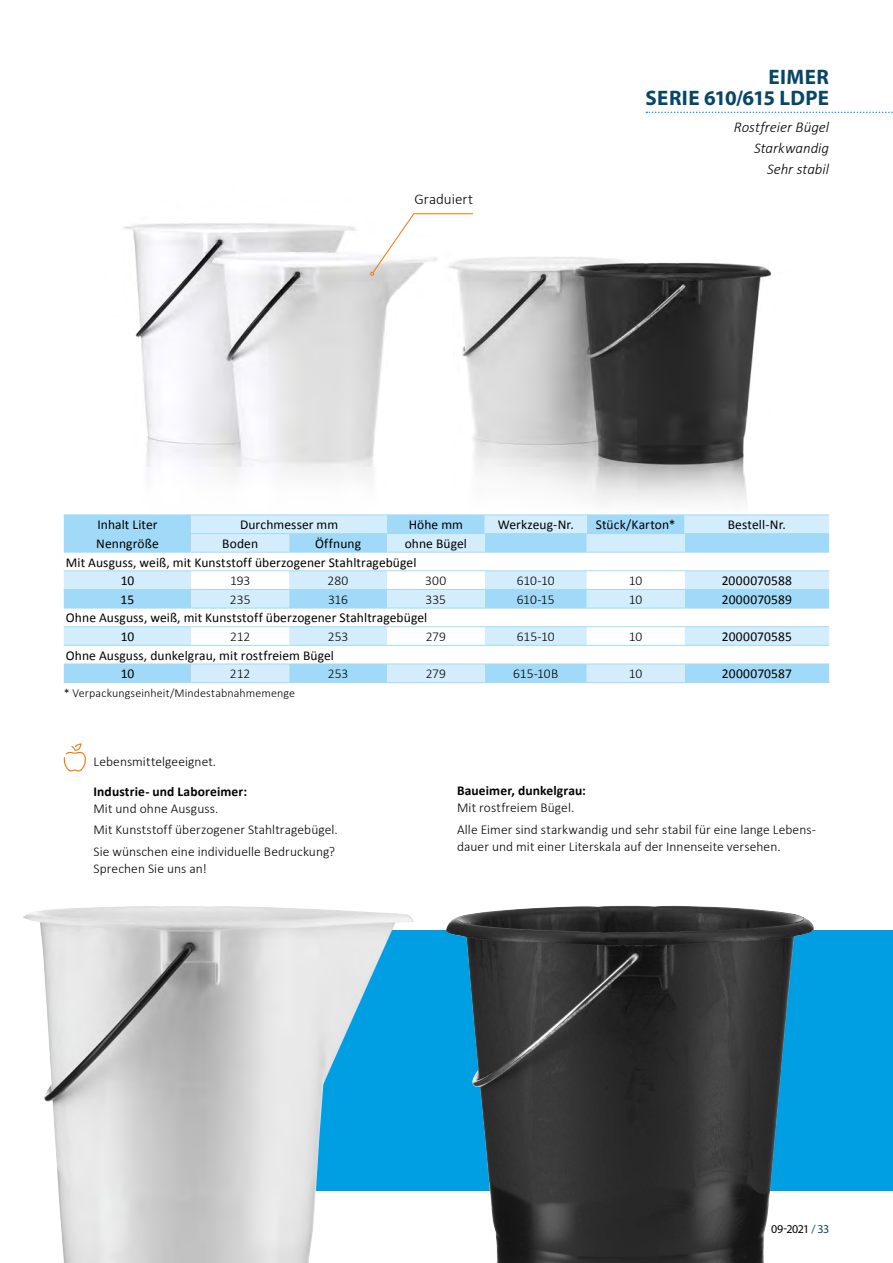
<style>
.page{position:relative;width:893px;height:1263px;background:#fff}
.page>*{position:absolute;margin:0;border:0;box-sizing:border-box;transform-origin:0 0}
.t1{font:700 21px/21px "Myriad Pro";letter-spacing:.02em;color:#084667;text-align:right}
.t2{font:italic 300 15px/21px "Calibri";color:#000;text-align:right}
.t3{font:300 15px "Calibri";color:#000}
.t4{font:300 13.5px/21.5px "Calibri";letter-spacing:.005em;color:#000}
.t5{font:13.5px/18.6px "Calibri";letter-spacing:.005em;color:#000}
.t6{font:700 13.5px "Calibri";letter-spacing:.01em;color:#000}
.t7{font:300 12px "Calibri";letter-spacing:.01em;color:#000}
.t8{font:12px "Myriad Pro";letter-spacing:-.04em;color:#000}
.s1{color:#084667}
</style>
<div class="page">
<div style="left:64px;top:930px;width:829px;height:261px;background:#009fe3"></div>
<img style="left:123px;top:111px;width:679px;height:392px">
<img style="left:23px;top:906px;width:391px;height:357px">
<img style="left:446px;top:905px;width:368px;height:358px">
<svg style="left:646px;top:112px;width:247px;height:1px"></svg>
<svg style="left:63px;top:743px;width:23px;height:29px"></svg>
<svg style="left:64px;top:515px;width:765px;height:167px;background:#b7e2f9"></svg>
<svg style="left:64px;top:553px;width:765px;height:111px"></svg>
<hr style="left:64px;top:514px;width:127px;height:1px;background:#a1daf8">
<hr style="left:191px;top:514px;width:98px;height:1px;background:#a1daf8">
<hr style="left:289px;top:514px;width:98px;height:1px;background:#a1daf8">
<hr style="left:387px;top:514px;width:98px;height:1px;background:#a1daf8">
<hr style="left:485px;top:514px;width:102px;height:1px;background:#a1daf8">
<hr style="left:587px;top:514px;width:98px;height:1px;background:#a1daf8">
<hr style="left:685px;top:514px;width:144px;height:1px;background:#a1daf8">
<hr style="left:64px;top:533px;width:127px;height:1px;background:#a1daf8">
<hr style="left:64px;top:552px;width:127px;height:1px;background:#a1daf8">
<hr style="left:64px;top:570px;width:127px;height:1px;background:#a1daf8">
<hr style="left:191px;top:533px;width:98px;height:1px;background:#a1daf8">
<hr style="left:387px;top:533px;width:98px;height:1px;background:#a1daf8">
<hr style="left:485px;top:533px;width:102px;height:1px;background:#a1daf8">
<hr style="left:587px;top:533px;width:98px;height:1px;background:#a1daf8">
<hr style="left:685px;top:533px;width:144px;height:1px;background:#a1daf8">
<hr style="left:64px;top:589px;width:127px;height:1px;background:#a1daf8">
<hr style="left:191px;top:589px;width:98px;height:1px;background:#a1daf8">
<hr style="left:289px;top:589px;width:98px;height:1px;background:#a1daf8">
<hr style="left:387px;top:589px;width:98px;height:1px;background:#a1daf8">
<hr style="left:485px;top:589px;width:102px;height:1px;background:#a1daf8">
<hr style="left:587px;top:589px;width:98px;height:1px;background:#a1daf8">
<hr style="left:685px;top:589px;width:144px;height:1px;background:#a1daf8">
<hr style="left:64px;top:608px;width:127px;height:1px;background:#a1daf8">
<hr style="left:64px;top:626px;width:127px;height:1px;background:#a1daf8">
<hr style="left:64px;top:645px;width:127px;height:1px;background:#a1daf8">
<hr style="left:64px;top:664px;width:127px;height:1px;background:#a1daf8">
<hr style="left:64px;top:682px;width:127px;height:1px;background:#a1daf8">
<hr style="left:191px;top:682px;width:98px;height:1px;background:#a1daf8">
<hr style="left:289px;top:682px;width:98px;height:1px;background:#a1daf8">
<hr style="left:387px;top:682px;width:98px;height:1px;background:#a1daf8">
<hr style="left:485px;top:682px;width:102px;height:1px;background:#a1daf8">
<hr style="left:587px;top:682px;width:98px;height:1px;background:#a1daf8">
<hr style="left:685px;top:682px;width:144px;height:1px;background:#a1daf8">
<hr style="left:289px;top:533px;width:98px;height:1px;background:#a1daf8">
<hr style="left:191px;top:552px;width:98px;height:1px;background:#a1daf8">
<hr style="left:191px;top:570px;width:98px;height:1px;background:#a1daf8">
<hr style="left:289px;top:552px;width:98px;height:1px;background:#a1daf8">
<hr style="left:289px;top:570px;width:98px;height:1px;background:#a1daf8">
<hr style="left:387px;top:552px;width:98px;height:1px;background:#a1daf8">
<hr style="left:387px;top:570px;width:98px;height:1px;background:#a1daf8">
<hr style="left:485px;top:552px;width:102px;height:1px;background:#a1daf8">
<hr style="left:485px;top:570px;width:102px;height:1px;background:#a1daf8">
<hr style="left:587px;top:552px;width:98px;height:1px;background:#a1daf8">
<hr style="left:587px;top:570px;width:98px;height:1px;background:#a1daf8">
<hr style="left:685px;top:552px;width:144px;height:1px;background:#a1daf8">
<hr style="left:685px;top:570px;width:144px;height:1px;background:#a1daf8">
<hr style="left:191px;top:608px;width:98px;height:1px;background:#a1daf8">
<hr style="left:191px;top:626px;width:98px;height:1px;background:#a1daf8">
<hr style="left:289px;top:608px;width:98px;height:1px;background:#a1daf8">
<hr style="left:289px;top:626px;width:98px;height:1px;background:#a1daf8">
<hr style="left:387px;top:608px;width:98px;height:1px;background:#a1daf8">
<hr style="left:387px;top:626px;width:98px;height:1px;background:#a1daf8">
<hr style="left:485px;top:608px;width:102px;height:1px;background:#a1daf8">
<hr style="left:485px;top:626px;width:102px;height:1px;background:#a1daf8">
<hr style="left:587px;top:608px;width:98px;height:1px;background:#a1daf8">
<hr style="left:587px;top:626px;width:98px;height:1px;background:#a1daf8">
<hr style="left:685px;top:608px;width:144px;height:1px;background:#a1daf8">
<hr style="left:685px;top:626px;width:144px;height:1px;background:#a1daf8">
<hr style="left:191px;top:645px;width:98px;height:1px;background:#a1daf8">
<hr style="left:191px;top:664px;width:98px;height:1px;background:#a1daf8">
<hr style="left:289px;top:645px;width:98px;height:1px;background:#a1daf8">
<hr style="left:289px;top:664px;width:98px;height:1px;background:#a1daf8">
<hr style="left:387px;top:645px;width:98px;height:1px;background:#a1daf8">
<hr style="left:387px;top:664px;width:98px;height:1px;background:#a1daf8">
<hr style="left:485px;top:645px;width:102px;height:1px;background:#a1daf8">
<hr style="left:485px;top:664px;width:102px;height:1px;background:#a1daf8">
<hr style="left:587px;top:645px;width:98px;height:1px;background:#a1daf8">
<hr style="left:587px;top:664px;width:98px;height:1px;background:#a1daf8">
<hr style="left:685px;top:645px;width:144px;height:1px;background:#a1daf8">
<hr style="left:685px;top:664px;width:144px;height:1px;background:#a1daf8">
<svg style="left:370px;top:213px;width:104px;height:63px"></svg>
<h1 class="t1" style="left:646px;top:66px;width:185px">EIMER<br>SERIE 610/615 LDPE</h1>
<p class="t3" style="left:414px;top:189px;width:60px">Graduiert</p>
<p class="t2" style="left:734px;top:117px;width:97px">Rostfreier Bügel<br>Starkwandig<br>Sehr stabil</p>
<p class="t5" style="left:97px;top:516px;width:62px">Inhalt Liter</p>
<p class="t5" style="left:240px;top:516px;width:100px">Durchmesser mm</p>
<p class="t5" style="left:409px;top:516px;width:56px">Höhe mm</p>
<p class="t5" style="left:498px;top:516px;width:78px">Werkzeug-Nr.</p>
<p class="t5" style="left:596px;top:516px;width:81px">Stück/Karton*</p>
<p class="t5" style="left:728px;top:516px;width:60px">Bestell-Nr.</p>
<p class="t5" style="left:96px;top:534px;width:64px">Nenngröße</p>
<p class="t5" style="left:222px;top:534px;width:37px">Boden</p>
<p class="t5" style="left:315px;top:534px;width:48px">Öffnung</p>
<p class="t5" style="left:405px;top:534px;width:64px">ohne Bügel</p>
<p class="t5" style="left:66px;top:553px;width:352px">Mit Ausguss, weiß, mit Kunststoff überzogener Stahltragebügel</p>
<p class="t5" style="left:121px;top:571px;width:15px">10</p>
<p class="t4" style="left:230px;top:570px;width:22px">193</p>
<p class="t4" style="left:328px;top:570px;width:22px">280</p>
<p class="t4" style="left:425px;top:570px;width:23px">300</p>
<p class="t4" style="left:517px;top:570px;width:39px">610-10</p>
<p class="t4" style="left:629px;top:570px;width:15px">10</p>
<p class="t5" style="left:722px;top:571px;width:72px">2000070588</p>
<p class="t5" style="left:121px;top:590px;width:15px">15</p>
<p class="t4" style="left:230px;top:588px;width:22px">235</p>
<p class="t4" style="left:328px;top:588px;width:21px">316</p>
<p class="t4" style="left:426px;top:588px;width:22px">335</p>
<p class="t4" style="left:517px;top:588px;width:39px">610-15</p>
<p class="t4" style="left:629px;top:588px;width:15px">10</p>
<p class="t5" style="left:722px;top:590px;width:72px">2000070589</p>
<p class="t5" style="left:121px;top:609px;width:308px;text-indent:-55px">Ohne Ausguss, weiß, mit Kunststoff überzogener Stahltragebügel<br>10</p>
<p class="t4" style="left:230px;top:626px;width:22px">212</p>
<p class="t4" style="left:328px;top:626px;width:22px">253</p>
<p class="t4" style="left:426px;top:626px;width:22px">279</p>
<p class="t4" style="left:517px;top:626px;width:39px">615-10</p>
<p class="t4" style="left:629px;top:626px;width:15px">10</p>
<p class="t5" style="left:722px;top:627px;width:72px">2000070585</p>
<p class="t5" style="left:121px;top:646px;width:215px;text-indent:-55px">Ohne Ausguss, dunkelgrau, mit rostfreiem Bügel<br>10</p>
<p class="t4" style="left:230px;top:663px;width:22px">212</p>
<p class="t4" style="left:328px;top:663px;width:22px">253</p>
<p class="t4" style="left:426px;top:663px;width:22px">279</p>
<p class="t4" style="left:513px;top:663px;width:47px">615-10B</p>
<p class="t4" style="left:629px;top:663px;width:15px">10</p>
<p class="t5" style="left:722px;top:665px;width:71px">2000070587</p>
<p class="t7" style="left:64px;top:685px;width:233px">* Verpackungseinheit/Mindestabnahmemenge</p>
<p class="t4" style="left:94px;top:750px;width:124px">Lebensmittelgeeignet.</p>
<p class="t6" style="left:94px;top:782px;width:155px">Industrie- und Laboreimer:</p>
<p class="t4" style="left:94px;top:797px;width:246px">Mit und ohne Ausguss.<br>Mit Kunststoff überzogener Stahltragebügel.<br>Sie wünschen eine individuelle Bedruckung?</p>
<p class="t4" style="left:94px;top:858px;width:115px">Sprechen Sie uns an!</p>
<p class="t6" style="left:457px;top:782px;width:130px">Baueimer, dunkelgrau:</p>
<p class="t4" style="left:457px;top:797px;width:360px">Mit rostfreiem Bügel.<br>Alle Eimer sind starkwandig und sehr stabil für eine lange Lebens-</p>
<p class="t4" style="left:457px;top:835px;width:325px">dauer und mit einer Literskala auf der Innenseite versehen.</p>
<p class="t8" style="left:771px;top:1221px;width:60px">09-2021 <span class="s1">/ 33</span></p>
</div>
